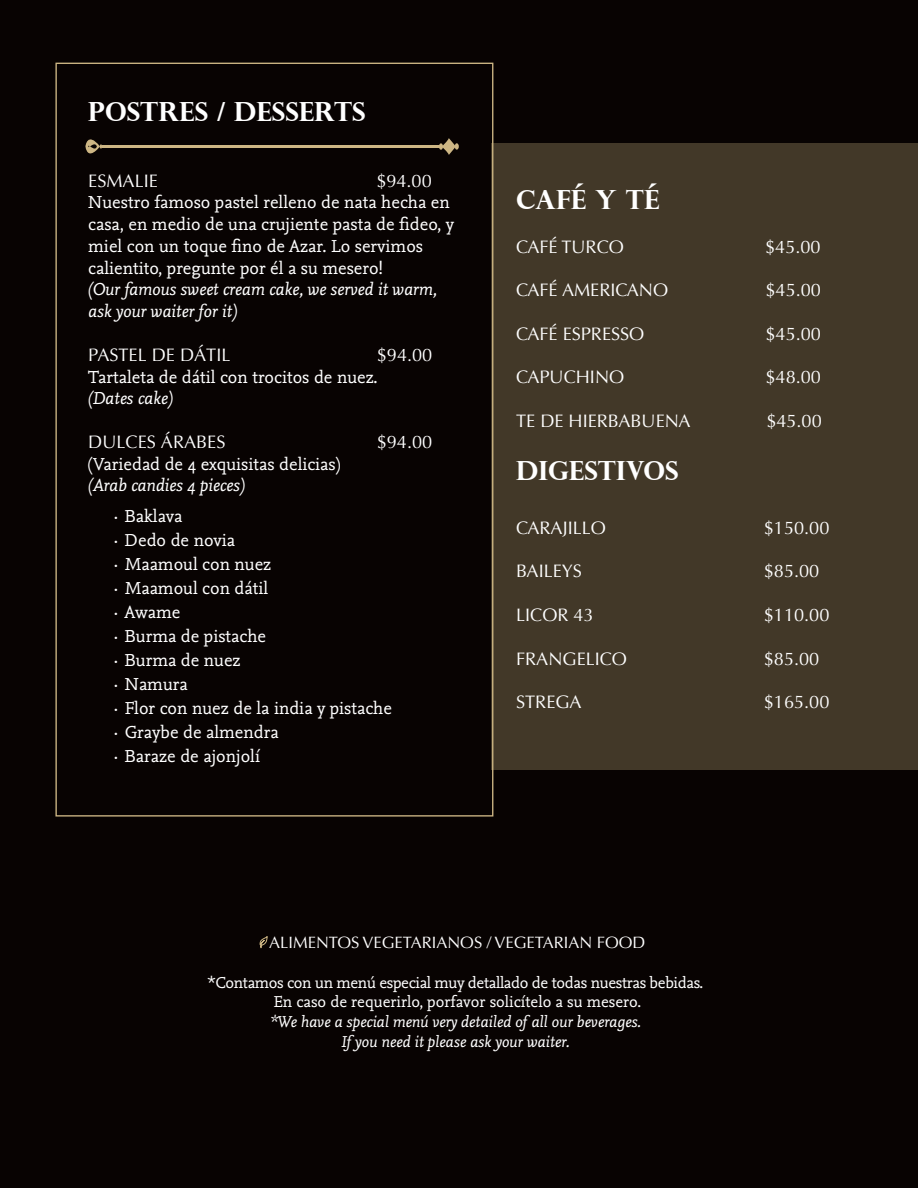
<style>
.page{position:relative;width:918px;height:1188px;background:#080302}
.page>*{position:absolute;margin:0;border:0;box-sizing:border-box;transform-origin:0 0}
.t1{font:700 26.4px "Perpetua Titling";color:#fff}
.t2{font:18.15px/24px "Nexus Mix OT";color:#fff}
.t3{font:18.15px "Optima";color:#fff}
.t4{font:italic 18.15px/21.8px "Nexus Mix OT";letter-spacing:-.005em;color:#fff}
.t5{font:16.5px/19.8px "Nexus Mix OT";letter-spacing:-.02em;color:#fff;text-align:center}
.t6{font:italic 16.5px/19.8px "Nexus Mix OT";letter-spacing:-.005em;color:#fff;text-align:center}
.t7{font:16.5px "Optima";color:#fff}
</style>
<div class="page">
<div style="left:492px;top:143px;width:426px;height:627px;background:#423828"></div>
<svg style="left:456px;top:143px;width:3px;height:7px"></svg>
<svg style="left:439px;top:143px;width:3px;height:7px"></svg>
<svg style="left:442px;top:138px;width:14px;height:17px"></svg>
<svg style="left:85px;top:131px;width:17px;height:31px"></svg>
<hr style="left:102px;top:145px;width:339px;height:3px;background:#cdb684">
<svg style="left:260px;top:933px;width:9px;height:21px"></svg>
<h1 class="t1" style="left:88px;top:95px;width:279px">POSTRES / DESSERTS</h1>
<p class="t3" style="left:88px;top:170px;width:71px">ESMALIE</p>
<p class="t3" style="left:376px;top:170px;width:57px">$94.00</p>
<p class="t2" style="left:88px;top:192px;width:367px;line-height:21.8px">Nuestro famoso pastel relleno de nata hecha en casa, en medio de una crujiente pasta de fideo, y miel con un toque fino de Azar. Lo servimos calientito, pregunte por él a su mesero!</p>
<p class="t4" style="left:88px;top:279px;width:350px">(Our famous sweet cream cake, we served it warm, ask your waiter for it)</p>
<p class="t3" style="left:88px;top:344px;width:144px">PASTEL DE DÁTIL</p>
<p class="t3" style="left:377px;top:344px;width:57px">$94.00</p>
<p class="t2" style="left:88px;top:365px;width:291px">Tartaleta de dátil con trocitos de nuez.</p>
<p class="t4" style="left:88px;top:388px;width:86px">(Dates cake)</p>
<p class="t3" style="left:88px;top:431px;width:139px">DULCES ÁRABES</p>
<p class="t3" style="left:377px;top:431px;width:57px">$94.00</p>
<p class="t2" style="left:88px;top:452px;width:254px">(Variedad de 4 exquisitas delicias)</p>
<p class="t4" style="left:88px;top:475px;width:158px">(Arab candies 4 pieces)</p>
<p class="t2" style="left:111px;top:505px;width:282px">⋅ Baklava<br>⋅ Dedo de novia<br>⋅ Maamoul con nuez<br>⋅ Maamoul con dátil<br>⋅ Awame<br>⋅ Burma de pistache<br>⋅ Burma de nuez<br>⋅ Namura<br>⋅ Flor con nuez de la india y pistache ⋅ Graybe de almendra<br>⋅ Baraze de ajonjolí</p>
<h1 class="t1" style="left:516px;top:183px;width:145px">café Y TÉ</h1>
<p class="t3" style="left:516px;top:236px;width:109px">CAFÉ TURCO</p>
<p class="t3" style="left:765px;top:236px;width:57px">$45.00</p>
<p class="t3" style="left:516px;top:280px;width:154px">CAFÉ AMERICANO</p>
<p class="t3" style="left:765px;top:280px;width:57px">$45.00</p>
<p class="t3" style="left:516px;top:323px;width:130px">CAFÉ ESPRESSO</p>
<p class="t3" style="left:766px;top:323px;width:57px">$45.00</p>
<p class="t3" style="left:516px;top:367px;width:110px">CAPUCHINO</p>
<p class="t3" style="left:766px;top:367px;width:57px">$48.00</p>
<p class="t3" style="left:516px;top:410px;width:176px">TE DE HIERBABUENA</p>
<p class="t3" style="left:766px;top:410px;width:57px">$45.00</p>
<h1 class="t1" style="left:516px;top:455px;width:164px">DIGESTIVOS</h1>
<p class="t3" style="left:516px;top:517px;width:91px">CARAJILLO</p>
<p class="t3" style="left:764px;top:517px;width:67px">$150.00</p>
<p class="t3" style="left:516px;top:561px;width:67px">BAILEYS</p>
<p class="t3" style="left:764px;top:561px;width:57px">$85.00</p>
<p class="t3" style="left:516px;top:604px;width:79px">LICOR 43</p>
<p class="t3" style="left:764px;top:604px;width:67px">$110.00</p>
<p class="t3" style="left:516px;top:648px;width:112px">FRANGELICO</p>
<p class="t3" style="left:764px;top:648px;width:57px">$85.00</p>
<p class="t3" style="left:516px;top:691px;width:67px">STREGA</p>
<p class="t3" style="left:764px;top:691px;width:67px">$165.00</p>
<p class="t7" style="left:269px;top:933px;width:378px">ALIMENTOS VEGETARIANOS / VEGETARIAN FOOD</p>
<p class="t5" style="left:207px;top:973px;width:497px">*Contamos con un menú especial muy detallado de todas nuestras bebidas.<br>En caso de requerirlo, porfavor solicítelo a su mesero.</p>
<p class="t6" style="left:270px;top:1012px;width:373px">*We have a special menú very detailed of all our beverages.<br>If you need it please ask your waiter.</p>
</div>
